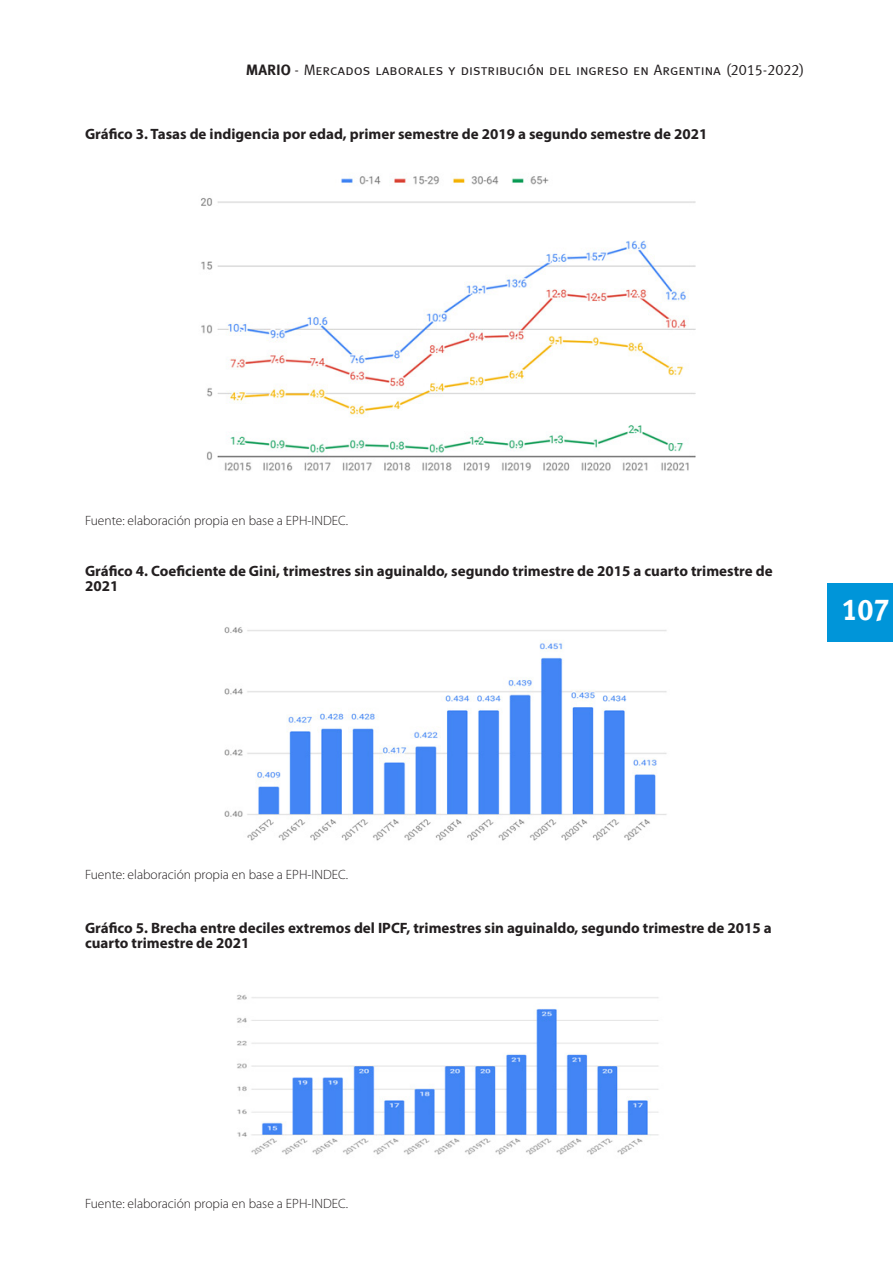
<style>
.page{position:relative;width:893px;height:1263px;background:#fff}
.page>*{position:absolute;margin:0;border:0;box-sizing:border-box;transform-origin:0 0}
.t1{font:30px "Meta Plus Bold Caps";color:#fff}
.t2{font:700 15px/15px "Myriad Pro";color:#231f20}
.t3{font:15px "Meta Caps";color:#231f20}
.t4{font:300 13.5px "Myriad Pro";color:#231f20}
.s1{font-family:"Meta Plus Bold Caps"}
</style>
<div class="page">
<div style="left:827px;top:583px;width:66px;height:58px;background:#0095d9"></div>
<img style="left:201px;top:176px;width:495px;height:295px">
<img style="left:224px;top:627px;width:443px;height:214px">
<img style="left:237px;top:994px;width:422px;height:161px">
<p class="t3" style="left:246px;top:61px;width:560px"><span class="s1">MARIO</span> - Mercados laborales y distribución del ingreso en Argentina (2015-2022)</p>
<p class="t2" style="left:85px;top:126px;width:624px">Gráfico 3. Tasas de indigencia por edad, primer semestre de 2019 a segundo semestre de 2021</p>
<p class="t4" style="left:85px;top:513px;width:265px">Fuente: elaboración propia en base a EPH-INDEC.</p>
<p class="t2" style="left:85px;top:563px;width:689px">Gráfico 4. Coeficiente de Gini, trimestres sin aguinaldo, segundo trimestre de 2015 a cuarto trimestre de<br>2021</p>
<h1 class="t1" style="left:841px;top:591px;width:50px">107</h1>
<p class="t4" style="left:85px;top:867px;width:265px">Fuente: elaboración propia en base a EPH-INDEC.</p>
<p class="t2" style="left:85px;top:920px;width:688px">Gráfico 5. Brecha entre deciles extremos del IPCF, trimestres sin aguinaldo, segundo trimestre de 2015 a cuarto trimestre de 2021</p>
<p class="t4" style="left:85px;top:1196px;width:265px">Fuente: elaboración propia en base a EPH-INDEC.</p>
</div>
